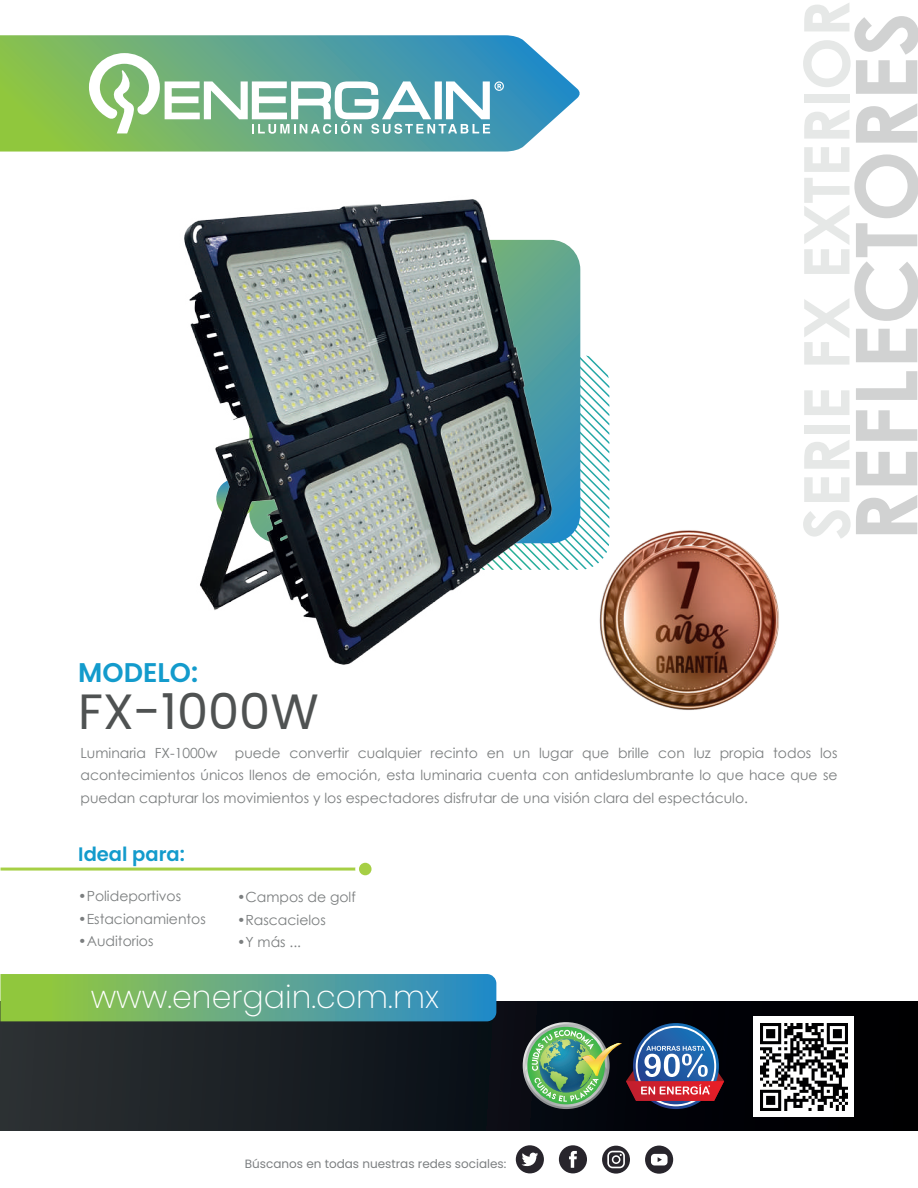
<style>
.page{position:relative;width:918px;height:1188px;background:#fff}
.page>*{position:absolute;margin:0;border:0;box-sizing:border-box;transform-origin:0 0}
.t1{font:700 85.5px "Century Gothic";color:#d1d2d2}
.t2{font:700 63px "Century Gothic";color:#e6e8e7}
.t3{font:49.5px "Poppins";color:#4f5252}
.t4{font:200 31.65px "Poppins";color:#fff}
.t5{font:600 27px "Poppins";color:#139bcc}
.t6{font:600 19.5px "Poppins";color:#139bcc}
.t7{font:13.95px/22.5px "Century Gothic";color:#7b7e7f;text-align:justify}
.t8{font:12px "Poppins";color:#7c7f81}
</style>
<div class="page">
<svg style="left:574px;top:355px;width:35px;height:215px"></svg>
<hr style="left:1px;top:868px;width:364px;height:3px;background:#a6cf45">
<div style="left:355px;top:859px;width:20px;height:20px;background:#fff;border-radius:50%"></div>
<div style="left:359px;top:863px;width:13px;height:12px;background:#a6cf45;border-radius:50%"></div>
<svg style="left:0;top:35px;width:580px;height:117px;background:#75b48e"></svg>
<svg style="left:89px;top:53px;width:415px;height:81px"></svg>
<div style="left:0;top:1001px;width:917px;height:129px;background:linear-gradient(to right,#293034,#000)"></div>
<svg style="left:0;top:974px;width:496px;height:47px;background:#62a984"></svg>
<img style="left:523px;top:1022px;width:201px;height:87px">
<div style="left:516px;top:1145px;width:28px;height:28px;background:#28252c;border-radius:50%"></div>
<svg style="left:522px;top:1153px;width:16px;height:14px"></svg>
<div style="left:559px;top:1145px;width:28px;height:28px;background:#28252c;border-radius:50%"></div>
<svg style="left:569px;top:1151px;width:8px;height:17px"></svg>
<div style="left:645px;top:1146px;width:28px;height:28px;background:#28252c;border-radius:50%"></div>
<svg style="left:651px;top:1154px;width:17px;height:11px"></svg>
<svg style="left:602px;top:1146px;width:28px;height:28px"></svg>
<div style="left:754px;top:1017px;width:100px;height:100px;background:#fff"></div>
<img style="left:760px;top:1023px;width:87px;height:87px">
<img style="left:184px;top:199px;width:390px;height:466px">
<img style="left:590px;top:523px;width:189px;height:187px">
<h3 class="t5" style="left:78px;top:657px;width:121px">MODELO:</h3>
<h3 class="t3" style="left:78px;top:683px;width:242px">FX-1000W</h3>
<h2 class="t2" style="left:779px;top:540px;width:541px;rotate:-90deg">SERIE FX EXTERIOR</h2>
<h1 class="t1" style="left:821px;top:542px;width:532px;rotate:-90deg">REFLECTORES</h1>
<p class="t7" style="left:81px;top:741px;width:759px;text-indent:154px">puede convertir cualquier recinto en un lugar que brille con luz propia todos los acontecimientos únicos llenos de emoción, esta luminaria cuenta con antideslumbrante lo que hace que se puedan capturar los movimientos y los espectadores disfrutar de una visión clara del espectáculo.</p>
<p class="t7" style="left:81px;top:741px;width:138px">Luminaria FX-1000w</p>
<h3 class="t6" style="left:78px;top:843px;width:108px">Ideal para:</h3>
<p class="t7" style="left:78px;top:885px;width:104px">•Polideportivos</p>
<p class="t7" style="left:78px;top:907px;width:129px">•Estacionamientos</p>
<p class="t7" style="left:78px;top:930px;width:77px">•Auditorios</p>
<p class="t7" style="left:237px;top:886px;width:120px">•Campos de golf</p>
<p class="t7" style="left:237px;top:908px;width:90px">•Rascacielos</p>
<p class="t7" style="left:237px;top:931px;width:66px">•Y más ...</p>
<h3 class="t4" style="left:91px;top:979px;width:350px">www.energain.com.mx</h3>
<p class="t8" style="left:245px;top:1157px;width:263px">Búscanos en todas nuestras redes sociales:</p>
</div>
